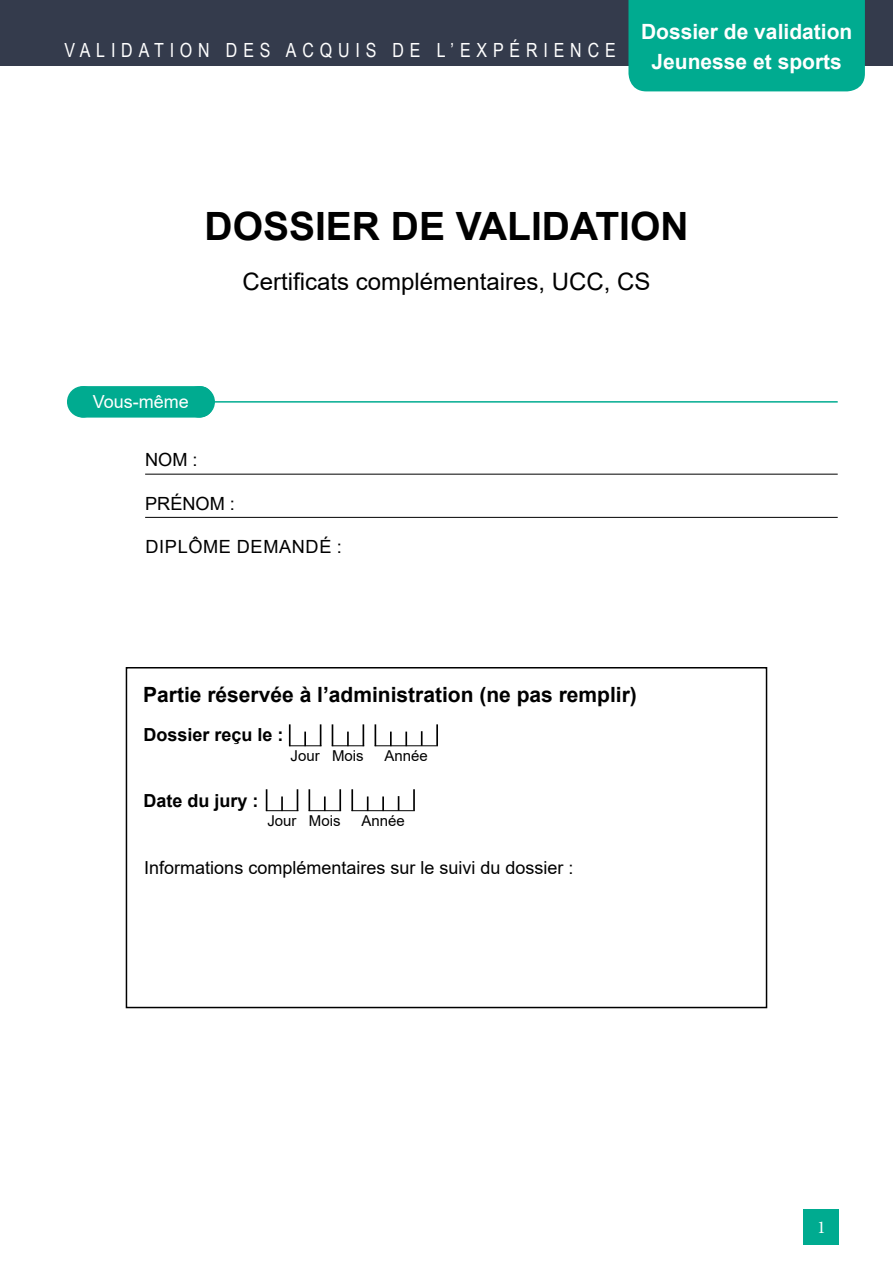
<style>
.page{position:relative;width:893px;height:1263px;background:#fff}
.page>*{position:absolute;margin:0;border:0;box-sizing:border-box;transform-origin:0 0}
.t1{font:700 39px "Arial";color:#000}
.t2{font:24px "Arial";color:#000}
.t3{font:700 21px "Arial";color:#000}
.t4{font:700 21px/30.6px "Arial";color:#fff;text-align:center}
.t5{font:19.5px "Arial Narrow";letter-spacing:.3em;color:#fff}
.t6{font:18.15px "Arial";letter-spacing:.035em;color:#000}
.t7{font:18px "Arial";color:#000}
.t8{font:700 18px "Arial";color:#000}
.t9{font:18px "Arial";color:#fff}
.t10{font:18px "Minion Pro";color:#fff}
.t11{font:15px "Arial";color:#000}
</style>
<div class="page">
<div style="left:0;top:0;width:893px;height:65px;background:#343b4c"></div>
<div style="left:628px;top:0;width:237px;height:91px;background:#00ab90"></div>
<div style="left:804px;top:1209px;width:35px;height:35px;background:#00ab90"></div>
<div style="left:71px;top:386px;width:142px;height:32px;background:#00ab90;border-radius:13px"></div>
<div style="left:67px;top:386px;width:31px;height:32px;background:#00ab90;border-radius:50%"></div>
<div style="left:183px;top:386px;width:32px;height:32px;background:#00ab90;border-radius:50%"></div>
<hr style="left:202px;top:401px;width:636px;height:2px;background:#00ab90">
<hr style="left:145px;top:474px;width:693px;height:1px;background:#000">
<hr style="left:145px;top:517px;width:693px;height:1px;background:#000">
<div style="left:126px;top:667px;width:641px;height:341px;border:2px solid #000"></div>
<hr style="left:266px;top:810px;width:32px;height:1px;background:#000">
<svg style="left:297px;top:789px;width:1px;height:21px"></svg>
<svg style="left:266px;top:789px;width:1px;height:21px"></svg>
<svg style="left:281px;top:796px;width:2px;height:14px"></svg>
<hr style="left:309px;top:810px;width:32px;height:1px;background:#000">
<hr style="left:352px;top:810px;width:63px;height:1px;background:#000">
<hr style="left:339px;top:789px;width:2px;height:22px;background:#000">
<hr style="left:413px;top:789px;width:2px;height:22px;background:#000">
<hr style="left:308px;top:789px;width:2px;height:22px;background:#000">
<hr style="left:351px;top:789px;width:2px;height:22px;background:#000">
<svg style="left:324px;top:796px;width:2px;height:15px"></svg>
<svg style="left:367px;top:796px;width:2px;height:15px"></svg>
<svg style="left:382px;top:796px;width:2px;height:15px"></svg>
<svg style="left:398px;top:796px;width:1px;height:15px"></svg>
<hr style="left:289px;top:745px;width:32px;height:1px;background:#000">
<svg style="left:320px;top:724px;width:1px;height:21px"></svg>
<hr style="left:289px;top:724px;width:2px;height:22px;background:#000">
<svg style="left:304px;top:732px;width:2px;height:14px"></svg>
<hr style="left:332px;top:745px;width:32px;height:1px;background:#000">
<svg style="left:363px;top:724px;width:1px;height:21px"></svg>
<svg style="left:332px;top:724px;width:1px;height:21px"></svg>
<svg style="left:347px;top:732px;width:2px;height:14px"></svg>
<hr style="left:375px;top:745px;width:63px;height:1px;background:#000">
<hr style="left:436px;top:724px;width:2px;height:22px;background:#000">
<svg style="left:375px;top:724px;width:1px;height:21px"></svg>
<svg style="left:390px;top:732px;width:2px;height:14px"></svg>
<svg style="left:405px;top:732px;width:2px;height:14px"></svg>
<svg style="left:421px;top:731px;width:2px;height:15px"></svg>
<p class="t5" style="left:64px;top:36px;width:553px">VALIDATION DES ACQUIS DE L’EXPÉRIENCE</p>
<p class="t4" style="left:641px;top:16px;width:213px">Dossier de validation<br>Jeunesse et sports</p>
<h1 class="t1" style="left:204px;top:199px;width:485px">DOSSIER DE VALIDATION</h1>
<h2 class="t2" style="left:242px;top:265px;width:410px">Certificats complémentaires, UCC, CS</h2>
<p class="t9" style="left:93px;top:390px;width:98px">Vous-même</p>
<p class="t6" style="left:145px;top:447px;width:54px">NOM :</p>
<p class="t6" style="left:145px;top:491px;width:91px">PRÉNOM :</p>
<p class="t6" style="left:145px;top:534px;width:198px">DIPLÔME DEMANDÉ :</p>
<p class="t3" style="left:143px;top:679px;width:495px">Partie réservée à l’administration (ne pas remplir)</p>
<p class="t8" style="left:144px;top:722px;width:142px">Dossier reçu le :</p>
<p class="t11" style="left:291px;top:745px;width:31px">Jour</p>
<p class="t8" style="left:144px;top:787px;width:117px">Date du jury :</p>
<p class="t11" style="left:332px;top:745px;width:33px">Mois</p>
<p class="t11" style="left:385px;top:745px;width:45px">Année</p>
<p class="t11" style="left:267px;top:810px;width:31px">Jour</p>
<p class="t11" style="left:309px;top:810px;width:33px">Mois</p>
<p class="t11" style="left:361px;top:810px;width:45px">Année</p>
<p class="t7" style="left:144px;top:856px;width:431px">Informations complémentaires sur le suivi du dossier :</p>
<p class="t10" style="left:817px;top:1215px;width:10px">1</p>
</div>
